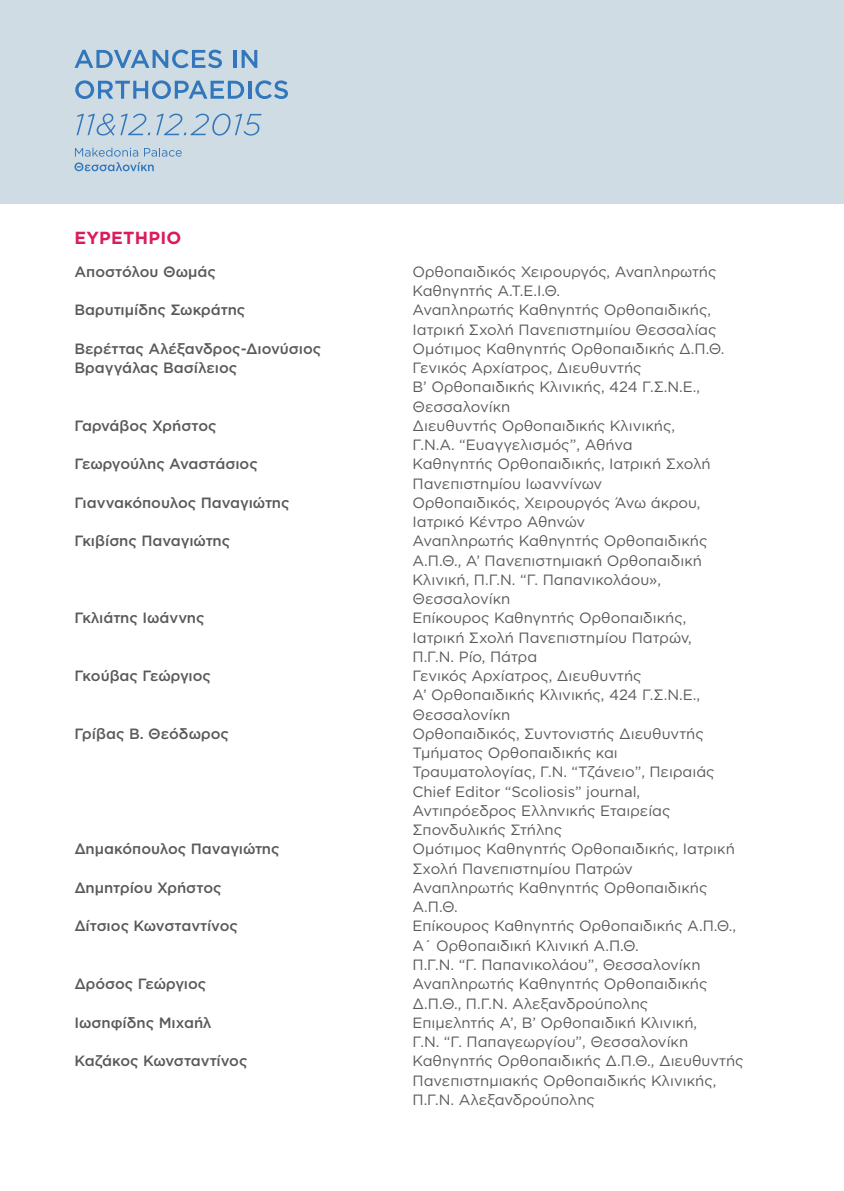
<style>
.page{position:relative;width:844px;height:1191px;background:#fff}
.page>*{position:absolute;margin:0;border:0;box-sizing:border-box;transform-origin:0 0}
.t1{font:700 17.5px "Gotham Greek";color:#da1c5c}
.t2{font:14.88px/19.2px "Gotham Greek";color:#58595b}
.t3{font:500 14.88px "Gotham Greek";color:#58595b}
.t4{font:500 14.88px "Gotham Greek";letter-spacing:-.02em;color:#58595b}
</style>
<div class="page">
<div style="left:0;top:0;width:843px;height:203px;background:#d0dce3"></div>
<svg style="left:74px;top:50px;width:148px;height:18px"></svg>
<hr style="left:233px;top:50px;width:4px;height:18px;background:#3277bc">
<svg style="left:241px;top:50px;width:16px;height:18px"></svg>
<svg style="left:75px;top:80px;width:169px;height:19px"></svg>
<hr style="left:248px;top:81px;width:3px;height:18px;background:#3277bc">
<svg style="left:255px;top:80px;width:33px;height:19px"></svg>
<svg style="left:77px;top:114px;width:73px;height:22px"></svg>
<svg style="left:156px;top:114px;width:105px;height:22px"></svg>
<svg style="left:74px;top:148px;width:108px;height:23px"></svg>
<p class="t1" style="left:74px;top:227px;width:13px">ευρετηριο</p>
<p class="t3" style="left:74px;top:263px;width:143px">Αποστόλου Θωμάς</p>
<p class="t2" style="left:412px;top:262px;width:305px">Ορθοπαιδικός Χειρουργός, Αναπληρωτής<br>Καθηγητής Α.Τ.Ε.Ι.Θ.</p>
<p class="t3" style="left:74px;top:301px;width:172px">Βαρυτιμίδης Σωκράτης</p>
<p class="t2" style="left:412px;top:300px;width:305px">Αναπληρωτής Καθηγητής Ορθοπαιδικής,<br>Ιατρική Σχολή Πανεπιστημιίου Θεσσαλίας</p>
<p class="t3" style="left:74px;top:340px;width:248px">Βερέττας Αλέξανδρος-Διονύσιος</p>
<p class="t2" style="left:412px;top:339px;width:313px">Ομότιμος Καθηγητής Ορθοπαιδικής Δ.Π.Θ.</p>
<p class="t3" style="left:74px;top:359px;width:164px">Βραγγάλας Βασίλειος</p>
<p class="t2" style="left:412px;top:358px;width:289px">Γενικός Αρχίατρος, Διευθυντής<br>Β’ Ορθοπαιδικής Κλινικής, 424 Γ.Σ.Ν.Ε.,<br>Θεσσαλονίκη</p>
<p class="t3" style="left:74px;top:417px;width:144px">Γαρνάβος Χρήστος</p>
<p class="t2" style="left:412px;top:416px;width:264px">Διευθυντής Ορθοπαιδικής Κλινικής,<br>Γ.Ν.Α. “Ευαγγελισμός”, Αθήνα</p>
<p class="t3" style="left:74px;top:455px;width:185px">Γεωργούλης Αναστάσιος</p>
<p class="t2" style="left:412px;top:454px;width:300px">Καθηγητής Ορθοπαιδικής, Ιατρική Σχολή<br>Πανεπιστημίου Ιωαννίνων</p>
<p class="t3" style="left:74px;top:494px;width:216px">Γιαννακόπουλος Παναγιώτης</p>
<p class="t2" style="left:412px;top:493px;width:289px">Ορθοπαιδικός, Χειρουργός Άνω άκρου,<br>Ιατρικό Κέντρο Αθηνών</p>
<p class="t3" style="left:74px;top:532px;width:157px">Γκιβίσης Παναγιώτης</p>
<p class="t2" style="left:412px;top:531px;width:296px">Αναπληρωτής Καθηγητής Ορθοπαιδικής<br>Α.Π.Θ., Α’ Πανεπιστημιακή Ορθοπαιδική<br>Κλινική, Π.Γ.Ν. “Γ. Παπανικολάου»,<br>Θεσσαλονίκη</p>
<p class="t3" style="left:74px;top:609px;width:131px">Γκλιάτης Ιωάννης</p>
<p class="t2" style="left:412px;top:608px;width:281px">Επίκουρος Καθηγητής Ορθοπαιδικής,<br>Ιατρική Σχολή Πανεπιστημίου Πατρών,<br>Π.Γ.Ν. Ρίο, Πάτρα</p>
<p class="t3" style="left:74px;top:667px;width:138px">Γκούβας Γεώργιος</p>
<p class="t2" style="left:412px;top:666px;width:289px">Γενικός Αρχίατρος, Διευθυντής<br>Α’ Ορθοπαιδικής Κλινικής, 424 Γ.Σ.Ν.Ε.,<br>Θεσσαλονίκη</p>
<p class="t3" style="left:74px;top:725px;width:156px">Γρίβας Β. Θεόδωρος</p>
<p class="t2" style="left:412px;top:724px;width:303px">Ορθοπαιδικός, Συντονιστής Διευθυντής Τμήματος Ορθοπαιδικής και Τραυματολογίας, Γ.Ν. “Τζάνειο”, Πειραιάς Chief Editor “Scoliosis” journal, Αντιπρόεδρος Ελληνικής Εταιρείας Σπονδυλικής Στήλης</p>
<p class="t3" style="left:74px;top:840px;width:207px">Δημακόπουλος Παναγιώτης</p>
<p class="t2" style="left:412px;top:839px;width:324px">Ομότιμος Καθηγητής Ορθοπαιδικής, Ιατρική<br>Σχολή Πανεπιστημίου Πατρών</p>
<p class="t3" style="left:74px;top:879px;width:149px">Δημητρίου Χρήστος</p>
<p class="t2" style="left:412px;top:878px;width:296px">Αναπληρωτής Καθηγητής Ορθοπαιδικής<br>Α.Π.Θ.</p>
<p class="t4" style="left:74px;top:917px;width:165px">Δίτσιος Κωνσταντίνος</p>
<p class="t2" style="left:412px;top:916px;width:325px">Επίκουρος Καθηγητής Ορθοπαιδικής Α.Π.Θ.,<br>Α΄ Ορθοπαιδική Κλινική Α.Π.Θ.<br>Π.Γ.Ν. “Γ. Παπανικολάου”, Θεσσαλονίκη</p>
<p class="t3" style="left:74px;top:975px;width:133px">Δρόσος Γεώργιος</p>
<p class="t2" style="left:412px;top:974px;width:296px">Αναπληρωτής Καθηγητής Ορθοπαιδικής<br>Δ.Π.Θ., Π.Γ.Ν. Αλεξανδρούπολης</p>
<p class="t3" style="left:74px;top:1014px;width:139px">Ιωσηφίδης Μιχαήλ</p>
<p class="t2" style="left:412px;top:1012px;width:286px">Επιμελητής Α’, Β’ Ορθοπαιδική Κλινική,<br>Γ.Ν. “Γ. Παπαγεωργίου”, Θεσσαλονίκη</p>
<p class="t4" style="left:74px;top:1052px;width:174px">Καζάκος Κωνσταντίνος</p>
<p class="t2" style="left:412px;top:1051px;width:332px">Καθηγητής Ορθοπαιδικής Δ.Π.Θ., Διευθυντής<br>Πανεπιστημιακής Ορθοπαιδικής Κλινικής,<br>Π.Γ.Ν. Αλεξανδρούπολης</p>
</div>
